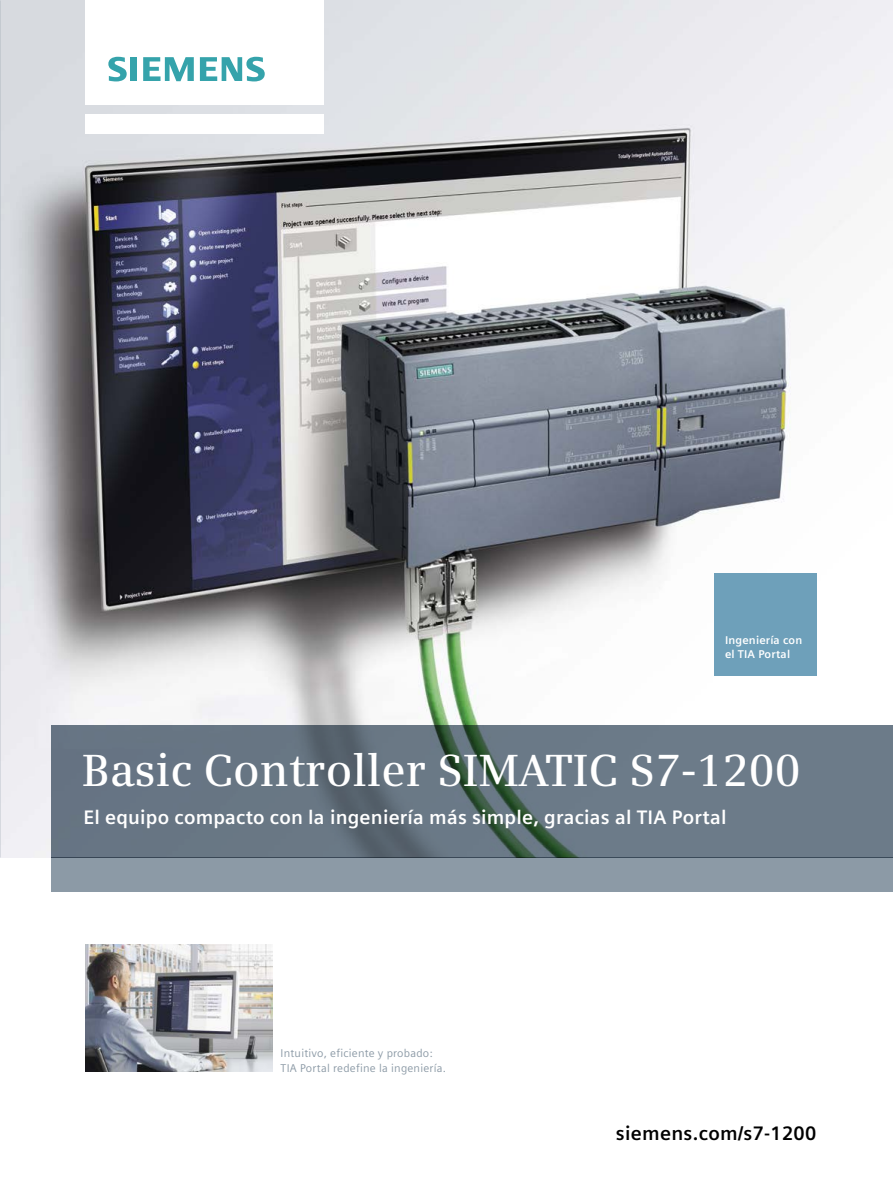
<style>
.page{position:relative;width:893px;height:1191px;background:#fff}
.page>*{position:absolute;margin:0;border:0;box-sizing:border-box;transform-origin:0 0}
.t1{font:600 45px "Siemens Serif";color:#fff}
.t2{font:700 19.5px "Siemens Sans Global";letter-spacing:.01em;color:#fff}
.t3{font:700 19.5px "Siemens Sans Global";letter-spacing:.015em;color:#000}
.t4{font:11.25px/14.9px "Siemens Sans Global";letter-spacing:.02em;color:#8c9aa6}
.t5{font:700 11.25px/14.9px "Siemens Sans Global";letter-spacing:.015em;color:#fff}
</style>
<div class="page">
<img style="left:0;top:0;width:893px;height:858px">
<div style="left:85px;top:114px;width:238px;height:19px;background:#fff"></div>
<div style="left:85px;top:0;width:238px;height:105px;background:#fff"></div>
<svg style="left:108px;top:57px;width:19px;height:24px"></svg>
<div style="left:130px;top:57px;width:7px;height:24px;background:#35a3ab"></div>
<svg style="left:143px;top:57px;width:51px;height:24px"></svg>
<svg style="left:200px;top:57px;width:65px;height:24px"></svg>
<div style="left:51px;top:858px;width:842px;height:34px;background:#8c9aa6"></div>
<svg style="left:51px;top:725px;width:842px;height:133px;background:#657480"></svg>
<img style="left:85px;top:944px;width:187px;height:127px">
<div style="left:714px;top:573px;width:102px;height:102px;background:#6ea0ba"></div>
<p class="t5" style="left:725px;top:632px;width:79px">Ingeniería con el TIA Portal</p>
<h1 class="t1" style="left:82px;top:743px;width:720px">Basic Controller SIMATIC S7-1200</h1>
<p class="t2" style="left:83px;top:805px;width:645px">El equipo compacto con la ingeniería más simple, gracias al TIA Portal</p>
<p class="t4" style="left:281px;top:1046px;width:167px">Intuitivo, eficiente y probado:<br>TIA Portal redefine la ingeniería.</p>
<p class="t3" style="left:616px;top:1121px;width:202px">siemens.com/s7-1200</p>
</div>
